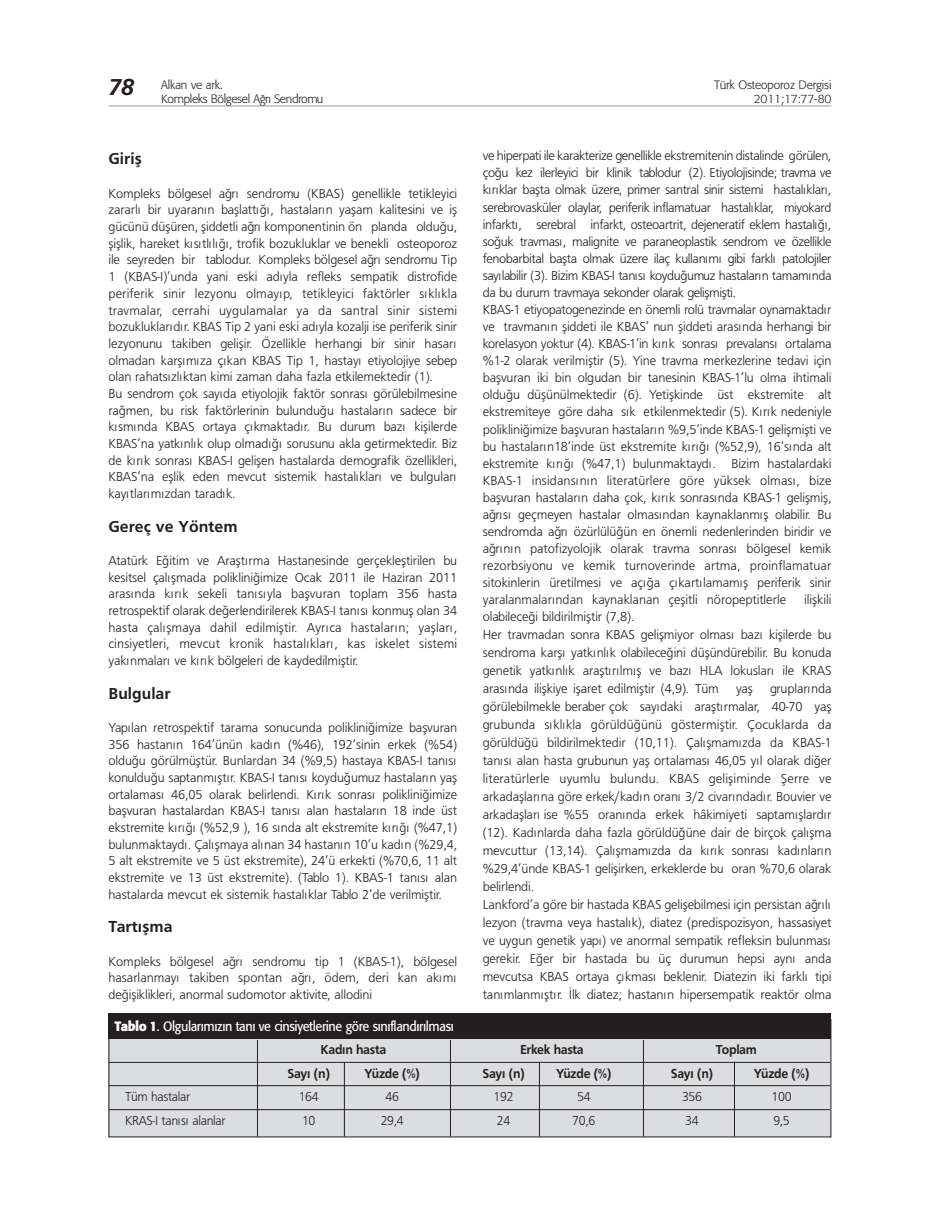
<style>
.page{position:relative;width:940px;height:1217px;background:#fff}
.page>*{position:absolute;margin:0;border:0;box-sizing:border-box;transform-origin:0 0}
.t1{font:24px "Frugal Bold Italic Tr";color:#231f20}
.t2{font:16.5px "Frugal Bold Tr";color:#231f20}
.t3{font:13.5px/16.6px "Frugal Normal Tr";letter-spacing:-.01em;color:#231f20}
.t4{font:13.5px "Frugal Bold Tr";letter-spacing:-.025em;color:#231f20;scale:.95 1}
.t5{font:13.5px "Frugal Normal Tr";letter-spacing:-.01em;color:#231f20;scale:.95 1}
.t6{font:13.5px "Formata Tr";letter-spacing:-.03em;color:#fff;scale:.93 1}
.t7{font:12px/13.5px "Formata Light Tr";letter-spacing:-.03em;color:#231f20}
.t8{font:12px/13.5px "Formata Light Tr";letter-spacing:-.01em;color:#231f20;text-align:right}
.s1{font-family:"Formata Bold Tr"}
</style>
<div class="page">
<hr style="left:108px;top:106px;width:723px;height:1px;background:#939598">
<div style="left:109px;top:1019px;width:722px;height:117px;background:#dcdddf"></div>
<hr style="left:109px;top:1061px;width:721px;height:1px;background:#231f20">
<hr style="left:109px;top:1085px;width:721px;height:1px;background:#231f20">
<hr style="left:109px;top:1109px;width:721px;height:1px;background:#231f20">
<hr style="left:643px;top:1039px;width:1px;height:97px;background:#231f20">
<hr style="left:450px;top:1039px;width:1px;height:97px;background:#231f20">
<hr style="left:344px;top:1062px;width:1px;height:74px;background:#231f20">
<hr style="left:539px;top:1062px;width:1px;height:74px;background:#231f20">
<hr style="left:734px;top:1061px;width:1px;height:75px;background:#231f20">
<hr style="left:257px;top:1039px;width:1px;height:97px;background:#231f20">
<div style="left:109px;top:1013px;width:722px;height:25px;background:#231f20"></div>
<h1 class="t1" style="left:108px;top:78px;width:27px">78</h1>
<p class="t7" style="left:161px;top:79px;width:164px">Alkan ve ark.<br>Kompleks Bölgesel Ağrı Sendromu</p>
<p class="t8" style="left:714px;top:79px;width:119px">Türk Osteoporoz Dergisi<br>2011;17:77-80</p>
<p class="t2" style="left:108px;top:152px;width:35px">Giriş</p>
<p class="t3" style="left:108px;top:186px;width:350px">Kompleks bölgesel ağrı sendromu (KBAS) genellikle tetikleyici zararlı bir uyaranın başlattığı, hastaların yaşam kalitesini ve iş gücünü düşüren, şiddetli ağrı komponentinin ön planda olduğu, şişlik, hareket kısıtlılığı, trofik bozukluklar ve benekli osteoporoz ile seyreden bir tablodur. Kompleks bölgesel ağrı sendromu Tip 1 (KBAS-I)’unda yani eski adıyla refleks sempatik distrofide periferik sinir lezyonu olmayıp, tetikleyici faktörler sıklıkla travmalar, cerrahi uygulamalar ya da santral sinir sistemi bozukluklarıdır. KBAS Tip 2 yani eski adıyla kozalji ise periferik sinir lezyonunu takiben gelişir. Özellikle herhangi bir sinir hasarı olmadan karşımıza çıkan KBAS Tip 1, hastayı etiyolojiye sebep olan rahatsızlıktan kimi zaman daha fazla etkilemektedir (1).<br>Bu sendrom çok sayıda etiyolojik faktör sonrası görülebilmesine rağmen, bu risk faktörlerinin bulunduğu hastaların sadece bir kısmında KBAS ortaya çıkmaktadır. Bu durum bazı kişilerde KBAS’na yatkınlık olup olmadığı sorusunu akla getirmektedir. Biz de kırık sonrası KBAS-I gelişen hastalarda demografik özellikleri, KBAS’na eşlik eden mevcut sistemik hastalıkları ve bulguları kayıtlarımızdan taradık.</p>
<p class="t2" style="left:108px;top:519px;width:131px">Gereç ve Yöntem</p>
<p class="t3" style="left:108px;top:553px;width:350px;text-align:justify">Atatürk Eğitim ve Araştırma Hastanesinde gerçekleştirilen bu kesitsel çalışmada polikliniğimize Ocak 2011 ile Haziran 2011 arasında kırık sekeli tanısıyla başvuran toplam 356 hasta retrospektif olarak değerlendirilerek KBAS-I tanısı konmuş olan 34 hasta çalışmaya dahil edilmiştir. Ayrıca hastaların; yaşları, cinsiyetleri, mevcut kronik hastalıkları, kas iskelet sistemi yakınmaları ve kırık bölgeleri de kaydedilmiştir.</p>
<p class="t2" style="left:108px;top:686px;width:64px">Bulgular</p>
<p class="t3" style="left:108px;top:720px;width:350px;text-align:justify">Yapılan retrospektif tarama sonucunda polikliniğimize başvuran 356 hastanın 164’ünün kadın (%46), 192’sinin erkek (%54) olduğu görülmüştür. Bunlardan 34 (%9,5) hastaya KBAS-I tanısı konulduğu saptanmıştır. KBAS-I tanısı koyduğumuz hastaların yaş ortalaması 46,05 olarak belirlendi. Kırık sonrası polikliniğimize başvuran hastalardan KBAS-I tanısı alan hastaların 18 inde üst ekstremite kırığı (%52,9 ), 16 sında alt ekstremite kırığı (%47,1) bulunmaktaydı. Çalışmaya alınan 34 hastanın 10’u kadın (%29,4, 5 alt ekstremite ve 5 üst ekstremite), 24’ü erkekti (%70,6, 11 alt ekstremite ve 13 üst ekstremite). (Tablo 1). KBAS-1 tanısı alan hastalarda mevcut ek sistemik hastalıklar Tablo 2’de verilmiştir.</p>
<p class="t2" style="left:108px;top:920px;width:66px">Tartışma</p>
<p class="t3" style="left:108px;top:953px;width:350px;text-align:justify">Kompleks bölgesel ağrı sendromu tip 1 (KBAS-1), bölgesel hasarlanmayı takiben spontan ağrı, ödem, deri kan akımı değişiklikleri, anormal sudomotor aktivite, allodini</p>
<p class="t6" style="left:114px;top:1020px;width:366px"><span class="s1">Tablo 1</span>. Olgularımızın tanı ve cinsiyetlerine göre sınıflandırılması</p>
<p class="t3" style="left:483px;top:148px;width:350px;line-height:17.1px">ve hiperpati ile karakterize genellikle ekstremitenin distalinde görülen, çoğu kez ilerleyici bir klinik tablodur (2). Etiyolojisinde; travma ve kırıklar başta olmak üzere, primer santral sinir sistemi hastalıkları, serebrovasküler olaylar, periferik inflamatuar hastalıklar, miyokard infarktı, serebral infarkt, osteoartrit, dejeneratif eklem hastalığı, soğuk travması, malignite ve paraneoplastik sendrom ve özellikle fenobarbital başta olmak üzere ilaç kullanımı gibi farklı patolojiler sayılabilir (3). Bizim KBAS-I tanısı koyduğumuz hastaların tamamında da bu durum travmaya sekonder olarak gelişmişti.<br>KBAS-1 etiyopatogenezinde en önemli rolü travmalar oynamaktadır ve travmanın şiddeti ile KBAS’ nun şiddeti arasında herhangi bir korelasyon yoktur (4). KBAS-1’in kırık sonrası prevalansı ortalama %1-2 olarak verilmiştir (5). Yine travma merkezlerine tedavi için başvuran iki bin olgudan bir tanesinin KBAS-1’lu olma ihtimali olduğu düşünülmektedir (6). Yetişkinde üst ekstremite alt ekstremiteye göre daha sık etkilenmektedir (5). Kırık nedeniyle polikliniğimize başvuran hastaların %9,5’inde KBAS-1 gelişmişti ve bu hastaların18’inde üst ekstremite kırığı (%52,9), 16’sında alt ekstremite kırığı (%47,1) bulunmaktaydı. Bizim hastalardaki KBAS-1 insidansının literatürlere göre yüksek olması, bize başvuran hastaların daha çok, kırık sonrasında KBAS-1 gelişmiş, ağrısı geçmeyen hastalar olmasından kaynaklanmış olabilir. Bu sendromda ağrı özürlülüğün en önemli nedenlerinden biridir ve ağrının patofizyolojik olarak travma sonrası bölgesel kemik rezorbsiyonu ve kemik turnoverinde artma, proinflamatuar sitokinlerin üretilmesi ve açığa çıkartılamamış periferik sinir yaralanmalarından kaynaklanan çeşitli nöropeptitlerle</p>
<p class="t3" style="left:804px;top:592px;width:29px">ilişkili</p>
<p class="t3" style="left:483px;top:609px;width:350px;line-height:18px">olabileceği bildirilmiştir (7,8).<br>Her travmadan sonra KBAS gelişmiyor olması bazı kişilerde bu sendroma karşı yatkınlık olabileceğini düşündürebilir. Bu konuda genetik yatkınlık araştırılmış ve bazı HLA lokusları ile KRAS arasında ilişkiye işaret edilmiştir (4,9). Tüm</p>
<p class="t3" style="left:483px;top:680px;width:350px;line-height:18px;text-indent:287px">gruplarında görülebilmekle beraber çok sayıdaki araştırmalar, 40-70 yaş grubunda sıklıkla görüldüğünü göstermiştir. Çocuklarda da görüldüğü bildirilmektedir (10,11). Çalışmamızda da KBAS-1 tanısı alan hasta grubunun yaş ortalaması 46,05 yıl olarak diğer literatürlerle uyumlu bulundu. KBAS gelişiminde Şerre ve arkadaşlarına göre erkek/kadın oranı 3/2 civarındadır. Bouvier ve arkadaşları ise %55 oranında erkek hâkimiyeti saptamışlardır (12). Kadınlarda daha fazla görüldüğüne dair de birçok çalışma mevcuttur (13,14). Çalışmamızda da kırık sonrası kadınların %29,4’ünde KBAS-1 gelişirken, erkeklerde bu oran %70,6 olarak belirlendi.<br>Lankford’a göre bir hastada KBAS gelişebilmesi için persistan ağrılı lezyon (travma veya hastalık), diatez (predispozisyon, hassasiyet ve uygun genetik yapı) ve anormal sempatik refleksin bulunması gerekir. Eğer bir hastada bu üç durumun hepsi aynı anda mevcutsa KBAS ortaya çıkması beklenir. Diatezin iki farklı tipi tanımlanmıştır. İlk diatez; hastanın hipersempatik reaktör olma</p>
<p class="t3" style="left:736px;top:681px;width:19px">yaş</p>
<p class="t4" style="left:320px;top:1044px;width:71px">Kadın hasta</p>
<p class="t4" style="left:520px;top:1044px;width:69px">Erkek hasta</p>
<p class="t4" style="left:716px;top:1044px;width:45px">Toplam</p>
<p class="t4" style="left:287px;top:1067px;width:46px">Sayı (n)</p>
<p class="t4" style="left:364px;top:1067px;width:60px">Yüzde (%)</p>
<p class="t4" style="left:482px;top:1067px;width:46px">Sayı (n)</p>
<p class="t4" style="left:556px;top:1067px;width:60px">Yüzde (%)</p>
<p class="t4" style="left:671px;top:1067px;width:46px">Sayı (n)</p>
<p class="t4" style="left:754px;top:1067px;width:60px">Yüzde (%)</p>
<p class="t5" style="left:125px;top:1091px;width:70px">Tüm hastalar</p>
<p class="t5" style="left:299px;top:1091px;width:22px">164</p>
<p class="t5" style="left:385px;top:1091px;width:16px">46</p>
<p class="t5" style="left:493px;top:1091px;width:22px">192</p>
<p class="t5" style="left:577px;top:1091px;width:16px">54</p>
<p class="t5" style="left:682px;top:1091px;width:22px">356</p>
<p class="t5" style="left:771px;top:1091px;width:22px">100</p>
<p class="t5" style="left:125px;top:1114px;width:107px">KRAS-I tanısı alanlar</p>
<p class="t5" style="left:302px;top:1114px;width:16px">10</p>
<p class="t5" style="left:381px;top:1114px;width:26px">29,4</p>
<p class="t5" style="left:497px;top:1114px;width:16px">24</p>
<p class="t5" style="left:572px;top:1114px;width:26px">70,6</p>
<p class="t5" style="left:685px;top:1114px;width:16px">34</p>
<p class="t5" style="left:773px;top:1114px;width:19px">9,5</p>
</div>
